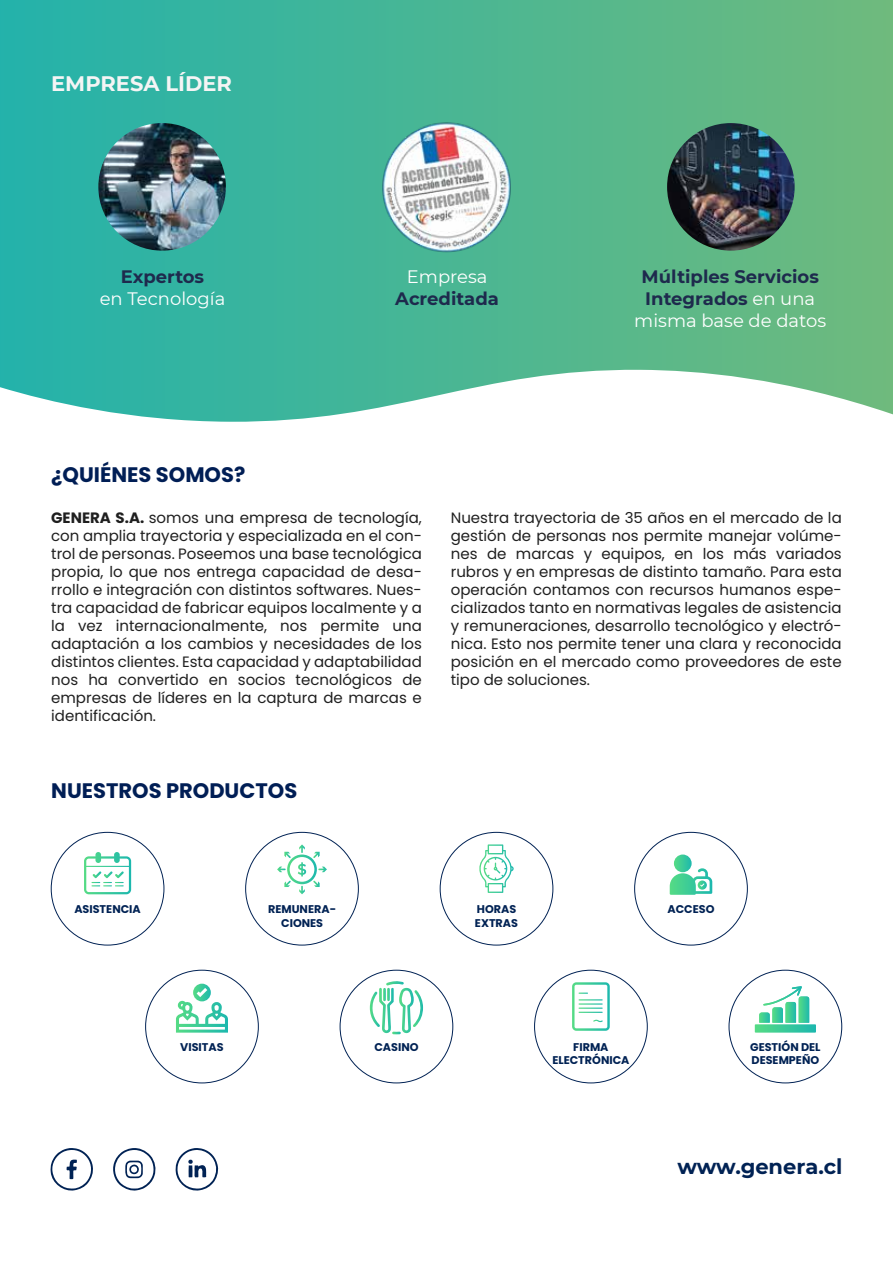
<style>
.page{position:relative;width:893px;height:1263px;background:#fff}
.page>*{position:absolute;margin:0;border:0;box-sizing:border-box;transform-origin:0 0}
.t1{font:700 21px "Poppins";color:#001e55}
.t2{font:700 21px "Montserrat";color:#002254}
.t3{font:700 21px "Montserrat";color:#f5f5f5}
.t4{font:700 18px/21.6px "Montserrat";color:#1e2a4d;text-align:center}
.t5{font:18px "Montserrat";color:#fff}
.t6{font:15px/18px "Poppins";color:#1f1f1f;text-align:justify}
.t7{font:700 11.25px/13.5px "Poppins";color:#002254;text-align:center}
.s1{font-weight:400;color:#fff}
.s2{font-weight:700}
</style>
<div class="page">
<svg style="left:0;top:0;width:893px;height:422px;background:#55ba9b"></svg>
<img style="left:98px;top:123px;width:128px;height:128px;border-radius:64px">
<img style="left:379px;top:118px;width:135px;height:138px">
<img style="left:667px;top:123px;width:128px;height:128px;border-radius:64px">
<svg style="left:50px;top:1148px;width:43px;height:43px"></svg>
<svg style="left:113px;top:1148px;width:43px;height:43px"></svg>
<svg style="left:175px;top:1148px;width:44px;height:43px"></svg>
<svg style="left:84px;top:852px;width:47px;height:42px"></svg>
<svg style="left:277px;top:844px;width:50px;height:50px"></svg>
<svg style="left:572px;top:982px;width:38px;height:49px"></svg>
<svg style="left:755px;top:986px;width:61px;height:47px"></svg>
<svg style="left:370px;top:981px;width:53px;height:53px"></svg>
<svg style="left:670px;top:868px;width:42px;height:27px"></svg>
<svg style="left:674px;top:854px;width:18px;height:18px"></svg>
<svg style="left:176px;top:984px;width:52px;height:49px"></svg>
<svg style="left:479px;top:844px;width:35px;height:49px"></svg>
<h1 class="t3" style="left:51px;top:69px;width:182px">EMPRESA LÍDER</h1>
<p class="t4" style="left:121px;top:265px;width:85px">Expertos</p>
<p class="t5" style="left:100px;top:286px;width:127px">en Tecnología</p>
<h1 class="t1" style="left:51px;top:463px;width:196px">¿QUIÉNES SOMOS?</h1>
<p class="t5" style="left:407px;top:265px;width:82px">Empresa</p>
<p class="t4" style="left:395px;top:287px;width:105px">Acreditada</p>
<p class="t4" style="left:634px;top:265px;width:194px">Múltiples Servicios<br>Integrados <span class="s1">en una misma base de datos</span></p>
<p class="t6" style="left:51px;top:509px;width:372px"><span class="s2">GENERA S.A.</span> somos una empresa de tecnología, con amplia trayectoria y especializada en el con&shy;trol de personas. Poseemos una base tecnológica propia, lo que nos entrega capacidad de desa&shy;rrollo e integración con distintos softwares. Nues&shy;tra capacidad de fabricar equipos localmente y a la vez internacionalmente, nos permite una adaptación a los cambios y necesidades de los distintos clientes. Esta capacidad y adaptabilidad nos ha convertido en socios tecnológicos de empresas de líderes en la captura de marcas e identificación.</p>
<p class="t6" style="left:451px;top:509px;width:392px">Nuestra trayectoria de 35 años en el mercado de la gestión de personas nos permite manejar volúme&shy;nes de marcas y equipos, en los más variados rubros y en empresas de distinto tamaño. Para esta operación contamos con recursos humanos espe&shy;cializados tanto en normativas legales de asistencia y remuneraciones, desarrollo tecnológico y electró&shy;nica. Esto nos permite tener una clara y reconocida posición en el mercado como proveedores de este tipo de soluciones.</p>
<h1 class="t1" style="left:51px;top:778px;width:248px">NUESTROS PRODUCTOS</h1>
<p class="t7" style="left:74px;top:902px;width:68px">ASISTENCIA</p>
<p class="t7" style="left:268px;top:902px;width:70px">REMUNERA-<br>CIONES</p>
<p class="t7" style="left:180px;top:1040px;width:45px">VISITAS</p>
<p class="t7" style="left:374px;top:1040px;width:46px">CASINO</p>
<p class="t7" style="left:475px;top:902px;width:45px;text-align:left">HORAS<br>EXTRAS</p>
<p class="t7" style="left:667px;top:902px;width:49px">ACCESO</p>
<p class="t7" style="left:552px;top:1040px;width:79px">FIRMA<br>ELECTRÓNICA</p>
<p class="t7" style="left:750px;top:1040px;width:72px;text-align:left">GESTIÓN DEL<br>DESEMPEÑO</p>
<h1 class="t2" style="left:677px;top:1151px;width:166px">www.genera.cl</h1>
</div>
